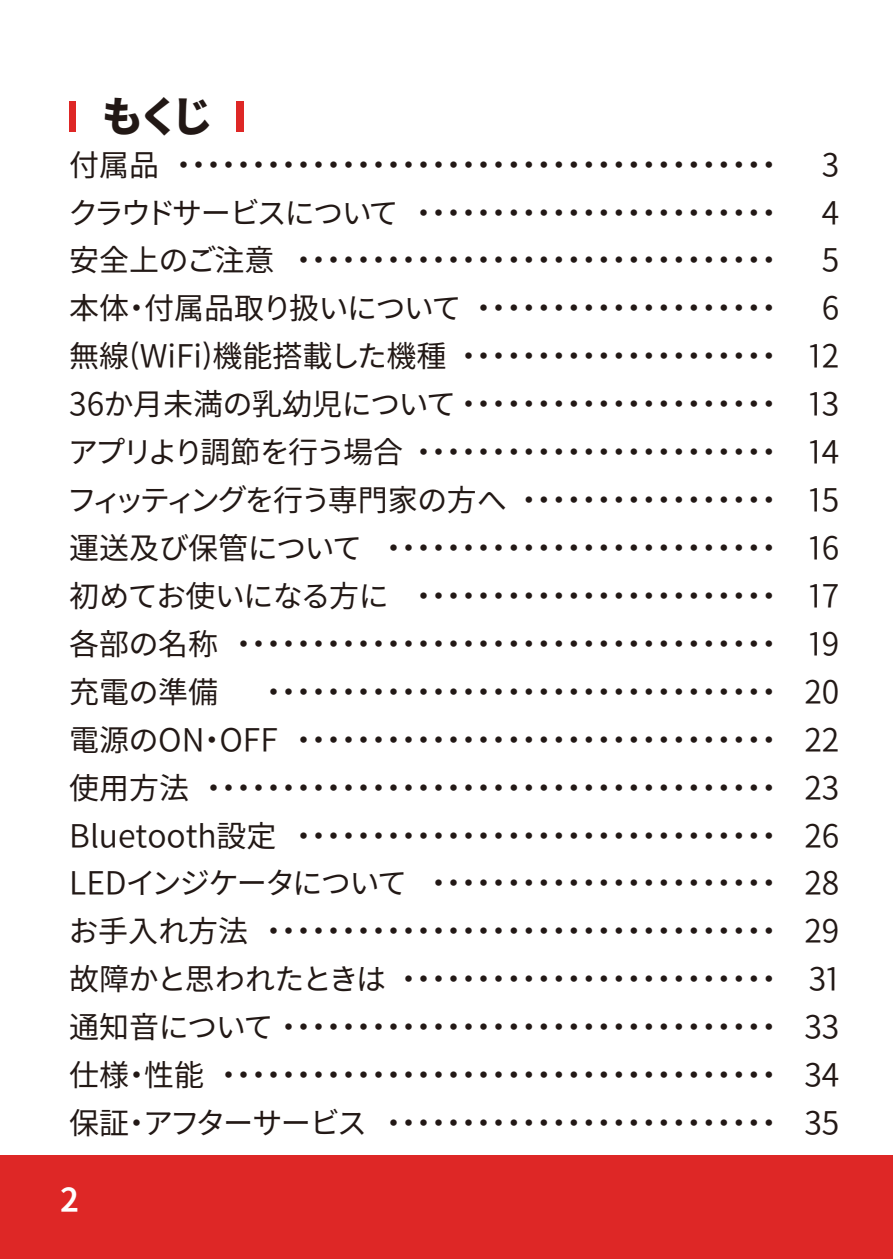
<style>
.page{position:relative;width:893px;height:1259px;background:#fff}
.page>*{position:absolute;margin:0;border:0;box-sizing:border-box;transform-origin:0 0}
.t1{font:42px "Gen Ei Gothic P H";color:#221815}
.t2{font:30px/48px "Gen Ei Gothic P R";color:#221815;text-align:justify}
.t3{font:30px "Gen Ei Gothic P B";color:#fff}
</style>
<div class="page">
<div style="left:0;top:1156px;width:893px;height:103px;background:#de2726"></div>
<div style="left:237px;top:102px;width:7px;height:30px;background:#de2726"></div>
<div style="left:69px;top:102px;width:7px;height:30px;background:#de2726"></div>
<h1 class="t1" style="left:102px;top:84px;width:111px">もくじ</h1>
<p class="t2" style="left:69px;top:140px;width:709px">付属品・・・・・・・・・・・・・・・・・・・・・・・・・・・・・・・・・・・・・・・・</p>
<p class="t2" style="left:822px;top:140px;width:19px">3</p>
<p class="t2" style="left:69px;top:188px;width:709px">クラウドサービスについて ・・・・・・・・・・・・・・・・・・・・・・・・</p>
<p class="t2" style="left:822px;top:188px;width:19px">4</p>
<p class="t2" style="left:69px;top:236px;width:709px">安全上のご注意 ・・・・・・・・・・・・・・・・・・・・・・・・・・・・・・・・</p>
<p class="t2" style="left:822px;top:236px;width:19px">5</p>
<p class="t2" style="left:69px;top:284px;width:709px">本体・付属品取り扱いについて・・・・・・・・・・・・・・・・・・・・</p>
<p class="t2" style="left:69px;top:284px;width:771px;text-indent:752px">6無線(WiFi)機能搭載した機種・・・・・・・・・・・・・・・・・・・・・ 12<br>36か月未満の乳幼児について・・・・・・・・・・・・・・・・・・・・・ 13アプリより調節を行う場合・・・・・・・・・・・・・・・・・・・・・・・・ 14フィッティングを行う専門家の方へ・・・・・・・・・・・・・・・・・ 15運送及び保管について ・・・・・・・・・・・・・・・・・・・・・・・・・・ 16初めてお使いになる方に ・・・・・・・・・・・・・・・・・・・・・・・・ 17各部の名称 ・・・・・・・・・・・・・・・・・・・・・・・・・・・・・・・・・・・・ 19充電の準備</p>
<p class="t2" style="left:69px;top:667px;width:771px;text-indent:197px">・・・・・・・・・・・・・・・・・・・・・・・・・・・・・・・・・・ 20電源のON・OFF ・・・・・・・・・・・・・・・・・・・・・・・・・・・・・・・・ 22使用方法・・・・・・・・・・・・・・・・・・・・・・・・・・・・・・・・・・・・・・ 23</p>
<p class="t2" style="left:69px;top:811px;width:771px">Bluetooth設定 ・・・・・・・・・・・・・・・・・・・・・・・・・・・・・・・・ 26<br>LEDインジケータについて ・・・・・・・・・・・・・・・・・・・・・・・ 28</p>
<p class="t2" style="left:69px;top:907px;width:771px">お手入れ方法 ・・・・・・・・・・・・・・・・・・・・・・・・・・・・・・・・・・ 29故障かと思われたときは・・・・・・・・・・・・・・・・・・・・・・・・・ 31通知音について・・・・・・・・・・・・・・・・・・・・・・・・・・・・・・・・・ 33仕様・性能・・・・・・・・・・・・・・・・・・・・・・・・・・・・・・・・・・・・・ 34保証・アフターサービス ・・・・・・・・・・・・・・・・・・・・・・・・・・ 35</p>
<p class="t3" style="left:60px;top:1176px;width:20px">2</p>
</div>
